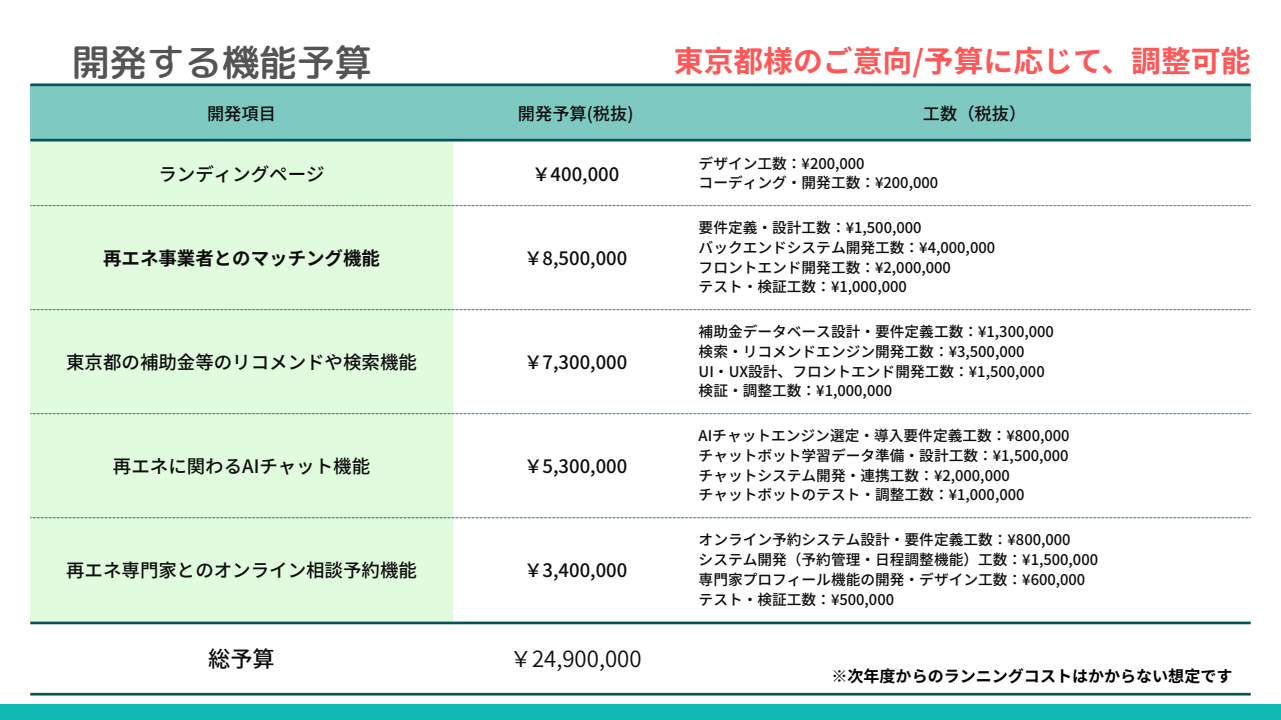
<style>
.page{position:relative;width:1281px;height:720px;background:#fff}
.page>*{position:absolute;margin:0;border:0;box-sizing:border-box;transform-origin:0 0}
.t1{font:37.5px "rounded mplus 1 p medium";color:#545454}
.t2{font:700 29.88px "Noto Sans JP";color:#ff5757}
.t3{font:22.25px "Source Han Sans JP";color:#0d0d0d}
.t4{font:500 22.25px "Source Han Sans JP";color:#0d0d0d}
.t5{font:500 18.5px "Source Han Sans JP";color:#0d0d0d}
.t6{font:700 18.5px "Source Han Sans JP";color:#0d0d0d}
.t7{font:500 17.25px "Source Han Sans JP";color:#0d0d0d}
.t8{font:700 16px "Noto Sans JP";color:#000}
.t9{font:500 14.75px "Source Han Sans JP";color:#0d0d0d}
</style>
<div class="page">
<div style="left:30px;top:85px;width:1221px;height:55px;background:#7ec9c1"></div>
<div style="left:30px;top:141px;width:423px;height:481px;background:#e0fbdd"></div>
<div style="left:30px;top:205px;width:423px;height:313px;background:#e0fbdd"></div>
<svg style="left:453px;top:205px;width:245px;height:313px"></svg>
<svg style="left:698px;top:205px;width:552px;height:313px"></svg>
<hr style="left:30px;top:83px;width:1220px;height:3px;background:#015556">
<hr style="left:30px;top:139px;width:1220px;height:2px;background:#015556">
<hr style="left:30px;top:622px;width:1220px;height:2px;background:#015556">
<hr style="left:30px;top:693px;width:1220px;height:3px;background:#015556">
<div style="left:0;top:705px;width:1281px;height:15px;background:#11b9b5"></div>
<h1 class="t1" style="left:72px;top:35px;width:301px">開発する機能予算</h1>
<h2 class="t2" style="left:674px;top:37px;width:578px">東京都様のご意向/予算に応じて、調整可能</h2>
<p class="t7" style="left:207px;top:100px;width:65px">開発項目</p>
<p class="t7" style="left:518px;top:100px;width:117px">開発予算(税抜)</p>
<p class="t7" style="left:923px;top:100px;width:105px">工数（税抜）</p>
<p class="t5" style="left:158px;top:159px;width:168px">ランディングページ</p>
<p class="t5" style="left:532px;top:159px;width:89px">￥400,000</p>
<p class="t6" style="left:103px;top:244px;width:278px">再エネ事業者とのマッチング機能</p>
<p class="t5" style="left:524px;top:244px;width:105px">￥8,500,000</p>
<p class="t5" style="left:66px;top:348px;width:352px">東京都の補助金等のリコメンドや検索機能</p>
<p class="t5" style="left:524px;top:348px;width:105px">￥7,300,000</p>
<p class="t5" style="left:113px;top:452px;width:259px">再エネに関わるAIチャット機能</p>
<p class="t5" style="left:524px;top:452px;width:105px">￥5,300,000</p>
<p class="t5" style="left:66px;top:556px;width:352px">再エネ専門家とのオンライン相談予約機能</p>
<p class="t5" style="left:524px;top:556px;width:105px">￥3,400,000</p>
<p class="t4" style="left:208px;top:642px;width:68px">総予算</p>
<p class="t3" style="left:510px;top:642px;width:133px">￥24,900,000</p>
<p class="t9" style="left:698px;top:152px;width:168px">デザイン工数：¥200,000</p>
<p class="t9" style="left:698px;top:171px;width:241px">コーディング・開発工数：¥200,000</p>
<p class="t9" style="left:698px;top:216px;width:224px">要件定義・設計工数：¥1,500,000</p>
<p class="t9" style="left:698px;top:236px;width:298px">バックエンドシステム開発工数：¥4,000,000</p>
<p class="t9" style="left:698px;top:256px;width:254px">フロントエンド開発工数：¥2,000,000</p>
<p class="t9" style="left:698px;top:275px;width:210px">テスト・検証工数：¥1,000,000</p>
<p class="t9" style="left:698px;top:320px;width:357px">補助金データベース設計・要件定義工数：¥1,300,000</p>
<p class="t9" style="left:698px;top:340px;width:327px">検索・リコメンドエンジン開発工数：¥3,500,000</p>
<p class="t9" style="left:698px;top:360px;width:348px">UI・UX設計、フロントエンド開発工数：¥1,500,000</p>
<p class="t9" style="left:698px;top:379px;width:195px">検証・調整工数：¥1,000,000</p>
<p class="t9" style="left:698px;top:424px;width:372px">AIチャットエンジン選定・導入要件定義工数：¥800,000</p>
<p class="t9" style="left:698px;top:444px;width:371px">チャットボット学習データ準備・設計工数：¥1,500,000</p>
<p class="t9" style="left:698px;top:464px;width:313px">チャットシステム開発・連携工数：¥2,000,000</p>
<p class="t9" style="left:698px;top:483px;width:327px">チャットボットのテスト・調整工数：¥1,000,000</p>
<p class="t9" style="left:698px;top:528px;width:373px">オンライン予約システム設計・要件定義工数：¥800,000</p>
<p class="t9" style="left:698px;top:548px;width:401px">システム開発（予約管理・日程調整機能）工数：¥1,500,000</p>
<p class="t9" style="left:698px;top:568px;width:388px">専門家プロフィール機能の開発・デザイン工数：¥600,000</p>
<p class="t9" style="left:698px;top:587px;width:197px">テスト・検証工数：¥500,000</p>
<p class="t8" style="left:831px;top:663px;width:402px">※次年度からのランニングコストはかからない想定です</p>
</div>
